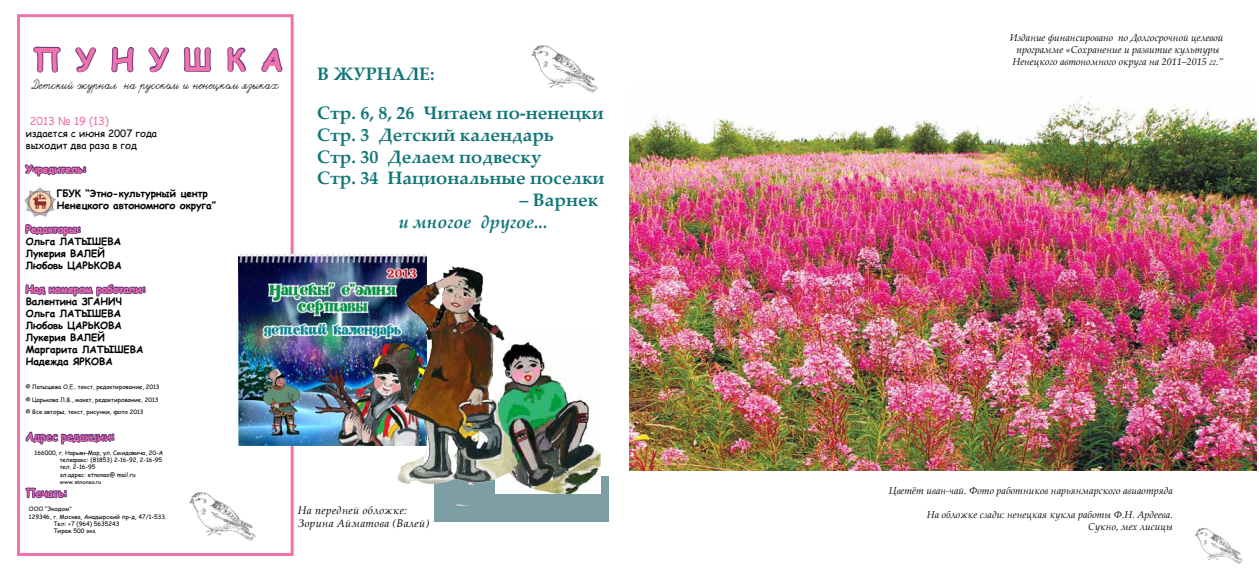
<style>
.page{position:relative;width:1259px;height:573px;background:#fff}
.page>*{position:absolute;margin:0;border:0;box-sizing:border-box;transform-origin:0 0}
.t1{font:700 30px "Comic Sans MS";color:#f173ac}
.t2{font:700 18px/21.6px "Palatino Linotype";color:#127679}
.t3{font:italic 700 18px "Palatino Linotype";color:#127679}
.t4{font:15px "Propisi";color:#000}
.t5{font:italic 11px/13.2px "Palatino Linotype";letter-spacing:.03em;color:#000}
.t6{font:11px "Comic Sans MS";color:#f173ac}
.t7{font:italic 10px/12px "Palatino Linotype";color:#000;text-align:center}
.t8{font:700 10px/12px "Comic Sans MS";color:#000}
.t9{font:700 10px "Comic Sans MS";color:#f173ac}
.t10{font:10px/12px "Comic Sans MS";color:#000}
.t11{font:6px/7.2px "Comic Sans MS";color:#000}
.t12{font:6px "Gill Sans";color:#000}
</style>
<div class="page">
<img style="left:531px;top:45px;width:67px;height:48px">
<svg style="left:33px;top:46px;width:28px;height:27px"></svg>
<svg style="left:75px;top:47px;width:21px;height:26px"></svg>
<svg style="left:111px;top:46px;width:23px;height:27px"></svg>
<svg style="left:148px;top:47px;width:22px;height:26px"></svg>
<svg style="left:183px;top:47px;width:28px;height:25px"></svg>
<svg style="left:227px;top:47px;width:19px;height:25px"></svg>
<svg style="left:261px;top:48px;width:22px;height:25px"></svg>
<svg style="left:24px;top:164px;width:63px;height:13px"></svg>
<svg style="left:25px;top:224px;width:56px;height:13px"></svg>
<svg style="left:25px;top:284px;width:121px;height:161px"></svg>
<svg style="left:25px;top:487px;width:42px;height:12px"></svg>
<div style="left:17px;top:14px;width:277px;height:542px;border:3px solid #f173ac"></div>
<img style="left:24px;top:186px;width:31px;height:30px">
<img style="left:1195px;top:528px;width:48px;height:35px">
<div style="left:434px;top:476px;width:175px;height:45px;background:#7d9ea2"></div>
<img style="left:189px;top:492px;width:67px;height:48px">
<img style="left:629px;top:96px;width:627px;height:375px">
<img style="left:523px;top:341px;width:77px;height:152px">
<img style="left:238px;top:254px;width:189px;height:192px">
<img style="left:398px;top:257px;width:125px;height:248px">
<h1 class="t1" style="left:33px;top:38px;width:251px">П У Н У Ш К А</h1>
<h3 class="t4" style="left:32px;top:75px;width:249px">Детский журнал на русском и ненецком языках</h3>
<h3 class="t6" style="left:30px;top:113px;width:81px">2013 № 19 (13)</h3>
<h3 class="t10" style="left:26px;top:127px;width:133px">издается с июня 2007 года выходит два раза в год</h3>
<h3 class="t9" style="left:26px;top:162px;width:63px">Учредитель:</h3>
<h3 class="t8" style="left:57px;top:187px;width:161px">ГБУК “Этно-культурный центр<br>Ненецкого автономного округа”</h3>
<h3 class="t9" style="left:26px;top:222px;width:57px">Редакторы:</h3>
<h3 class="t8" style="left:26px;top:235px;width:98px">Ольга ЛАТЫШЕВА<br>Лукерия ВАЛЕЙ<br>Любовь ЦАРЬКОВА</h3>
<h3 class="t9" style="left:26px;top:282px;width:122px">Над номером работали:</h3>
<h3 class="t8" style="left:26px;top:295px;width:119px">Валентина ЗГАНИЧ<br>Ольга ЛАТЫШЕВА<br>Любовь ЦАРЬКОВА<br>Лукерия ВАЛЕЙ<br>Маргарита ЛАТЫШЕВА<br>Надежда ЯРКОВА</h3>
<p class="t11" style="left:26px;top:380px;width:135px;line-height:13.2px">© Латышева О.Е.. текст, редактирование, 2013 © Царькова Л.В., макет, редактирование, 2013</p>
<p class="t11" style="left:26px;top:408px;width:119px">© Все авторы, текст, рисунки, фото 2013</p>
<h3 class="t6" style="left:26px;top:428px;width:91px">Адрес редакции:</h3>
<p class="t11" style="left:60px;top:449px;width:105px;text-indent:-25px">166000, г. Нарьян-Мар, ул. Смидовича, 20-А телефакс: (81853) 2-16-92, 2-16-95 тел. 2-16-95<br>эл.адрес: etnonao@ mail.ru</p>
<p class="t12" style="left:60px;top:478px;width:43px">www. etnonao.ru</p>
<h3 class="t6" style="left:26px;top:485px;width:43px">Печать:</h3>
<p class="t11" style="left:29px;top:505px;width:44px">ООО “Экодом”</p>
<p class="t11" style="left:29px;top:512px;width:139px">129346, г. Москва, Анадырский пр-д, 47/1-533.</p>
<p class="t11" style="left:53px;top:519px;width:67px">Тел: +7 (964) 5635243</p>
<p class="t11" style="left:53px;top:527px;width:45px">Тираж 500 экз.</p>
<h2 class="t2" style="left:317px;top:62px;width:119px">В ЖУРНАЛЕ:</h2>
<h2 class="t2" style="left:317px;top:102px;width:289px">Стр. 6, 8, 26 Читаем по-ненецки<br>Стр. 3 Детский календарь<br>Стр. 30 Делаем подвеску<br>Стр. 34 Национальные поселки</h2>
<h2 class="t2" style="left:519px;top:188px;width:80px">– Варнек</h2>
<h2 class="t3" style="left:399px;top:208px;width:150px">и многое другое...</h2>
<h3 class="t5" style="left:298px;top:503px;width:133px">На передней обложке:<br>Зорина Айматова (Валей)</h3>
<h3 class="t7" style="left:1010px;top:31px;width:215px">Издание финансировано по Долгосрочной целевой программе «Сохранение и развитие культуры<br>Ненецкого автономного округа на 2011–2015 гг.”</h3>
<h3 class="t7" style="left:889px;top:484px;width:285px">Цветёт иван-чай. Фото работников нарьянмарского авиаотряда</h3>
<h3 class="t7" style="left:927px;top:508px;width:247px;text-align:right">На обложке сзади: ненецкая кукла работы Ф.Н. Ардеева.<br>Сукно, мех лисицы</h3>
</div>
